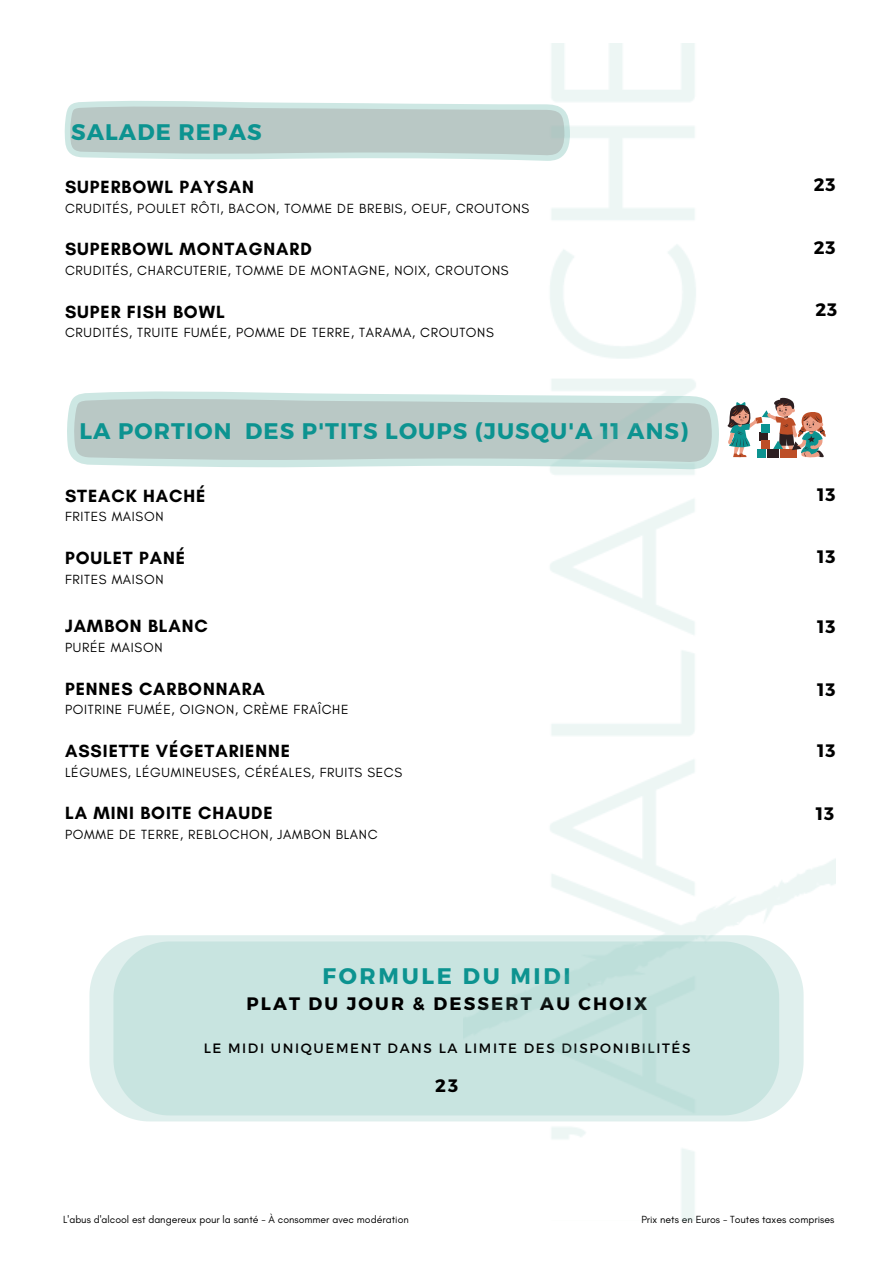
<style>
.page{position:relative;width:894px;height:1264px;background:#fff}
.page>*{position:absolute;margin:0;border:0;box-sizing:border-box;transform-origin:0 0}
.t1{font:700 22.5px "Montserrat";letter-spacing:.05em;color:#0c9390}
.t2{font:700 22.5px "Montserrat";letter-spacing:.12em;color:#0c9390}
.t3{font:700 18px "Glacial Indifference";letter-spacing:.05em;color:#000}
.t4{font:700 18px "Montserrat";letter-spacing:.12em;color:#000}
.t5{font:13.5px "Glacial Indifference";letter-spacing:.05em;color:#000}
.t6{font:13.5px "Montserrat";letter-spacing:.12em;color:#000}
.t7{font:10.5px "Glacial Indifference";color:#000}
</style>
<div class="page">
<svg style="left:64px;top:101px;width:399px;height:59px;background:#c0d1ce"></svg>
<svg style="left:67px;top:391px;width:396px;height:77px;background:#c0d1ce"></svg>
<svg style="left:89px;top:935px;width:374px;height:186px;fill:#dfefed"></svg>
<div style="left:113px;top:941px;width:350px;height:174px;background:#c8e4e0"></div>
<img style="left:463px;top:44px;width:372px;height:1176px">
<h1 class="t1" style="left:71px;top:117px;width:192px">SALADE REPAS</h1>
<h2 class="t3" style="left:65px;top:176px;width:190px">SUPERBOWL PAYSAN</h2>
<p class="t5" style="left:65px;top:200px;width:465px">CRUDITÉS, POULET RÔTI, BACON, TOMME DE BREBIS, OEUF, CROUTONS</p>
<h2 class="t3" style="left:65px;top:238px;width:248px">SUPERBOWL MONTAGNARD</h2>
<p class="t5" style="left:65px;top:262px;width:445px">CRUDITÉS, CHARCUTERIE, TOMME DE MONTAGNE, NOIX, CROUTONS</p>
<h2 class="t3" style="left:65px;top:301px;width:161px">SUPER FISH BOWL</h2>
<p class="t5" style="left:65px;top:324px;width:430px">CRUDITÉS, TRUITE FUMÉE, POMME DE TERRE, TARAMA, CROUTONS</p>
<h1 class="t1" style="left:79px;top:416px;width:610px">LA PORTION DES P'TITS LOUPS (JUSQU'A 11 ANS)</h1>
<h2 class="t3" style="left:65px;top:484px;width:142px">STEACK HACHÉ</h2>
<p class="t5" style="left:65px;top:508px;width:100px">FRITES MAISON</p>
<h2 class="t3" style="left:65px;top:547px;width:121px">POULET PANÉ</h2>
<p class="t5" style="left:65px;top:570px;width:100px">FRITES MAISON</p>
<h2 class="t3" style="left:65px;top:615px;width:144px">JAMBON BLANC</h2>
<p class="t5" style="left:65px;top:639px;width:99px">PURÉE MAISON</p>
<h2 class="t3" style="left:65px;top:677px;width:201px">PENNES CARBONNARA</h2>
<p class="t5" style="left:65px;top:701px;width:285px">POITRINE FUMÉ E, OIGNON, CRÈME FRAÎCHE</p>
<h2 class="t3" style="left:65px;top:740px;width:226px">ASSIETTE VÉGETARIENNE</h2>
<p class="t5" style="left:65px;top:763px;width:338px">LÉGUMES, LÉGUMINEUSES, CÉ RÉALES, FRUITS SECS</p>
<h2 class="t3" style="left:65px;top:802px;width:209px">LA MINI BOITE CHAUDE</h2>
<p class="t5" style="left:65px;top:826px;width:314px">POMME DE TERRE, REBLOCHON, JAMBON BLANC</p>
<h1 class="t2" style="left:322px;top:961px;width:249px">FORMULE DU MIDI</h1>
<h2 class="t4" style="left:246px;top:992px;width:402px">PLAT DU JOUR &amp; DESSERT AU CHOIX</h2>
<p class="t6" style="left:204px;top:1039px;width:488px">LE MIDI UNIQUEMENT DANS LA LIMITE DES DISPONIBILITÉS</p>
<h2 class="t4" style="left:435px;top:1074px;width:25px">23</h2>
<h2 class="t4" style="left:813px;top:172px;width:23px">23</h2>
<h2 class="t4" style="left:813px;top:235px;width:23px">23</h2>
<h2 class="t4" style="left:815px;top:298px;width:23px">23</h2>
<h2 class="t4" style="left:817px;top:482px;width:20px">13</h2>
<h2 class="t4" style="left:817px;top:544px;width:20px">13</h2>
<h2 class="t4" style="left:817px;top:614px;width:20px">13</h2>
<h2 class="t4" style="left:817px;top:677px;width:20px">13</h2>
<h2 class="t4" style="left:817px;top:738px;width:20px">13</h2>
<h2 class="t4" style="left:815px;top:801px;width:20px">13</h2>
<p class="t7" style="left:63px;top:1212px;width:347px">L'abus d'alcool est dangereux pour la santé - À consommer avec modération</p>
<p class="t7" style="left:641px;top:1212px;width:194px">Prix nets en Euros - Toutes taxes comprises</p>
</div>
